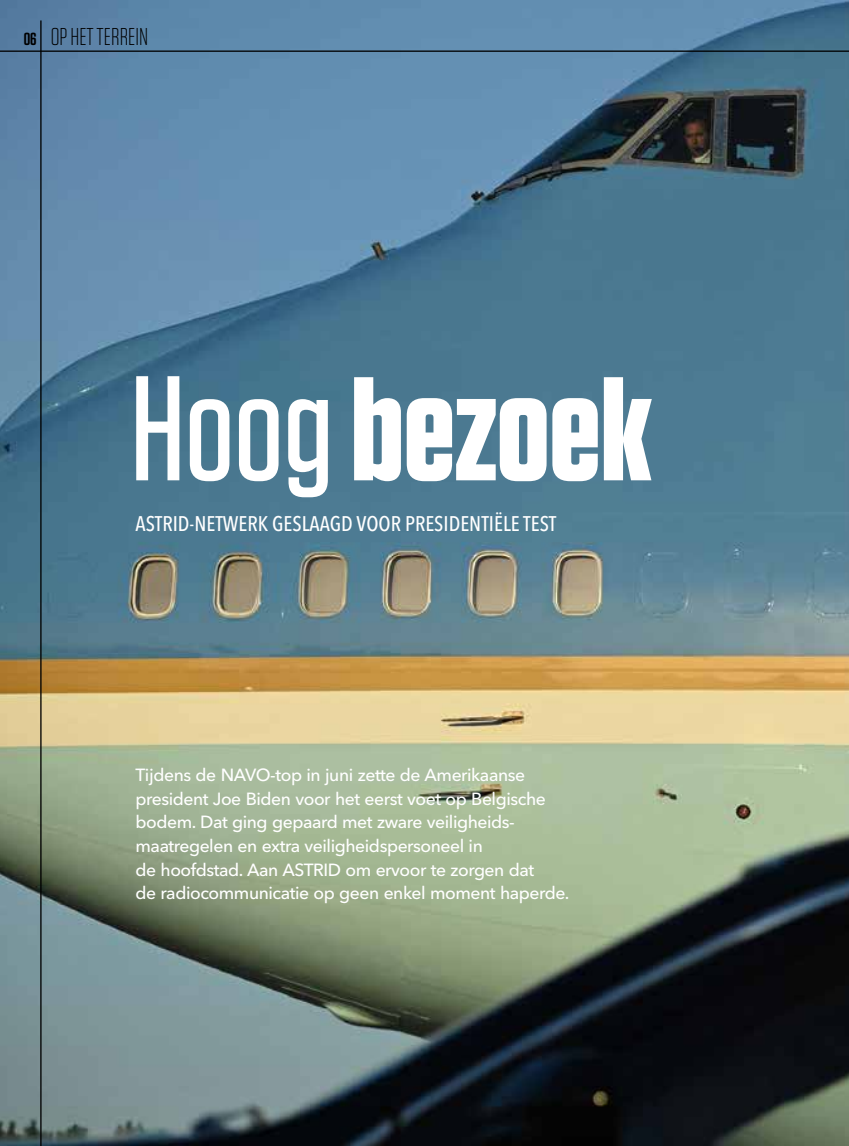
<style>
.page{position:relative;width:849px;height:1146px;background:#fff}
.page>*{position:absolute;margin:0;border:0;box-sizing:border-box;transform-origin:0 0}
.t1{font:700 145.25px "Tungsten";color:#fff}
.t2{font:300 24.32px "Tungsten";color:#000}
.t3{font:500 condensed 21px "Avenir Next LT Pro";color:#fff}
.t4{font:500 17.5px/23.6px "Avenir Next LT Pro";letter-spacing:-.025em;color:#fff}
.t5{font:600 17.5px "Tungsten";color:#000}
.s1{font-weight:500;font-size:148.75px}
</style>
<div class="page">
<img style="left:0;top:0;width:848px;height:1146px">
<hr style="left:0;top:51px;width:848px;height:1px;background:#000">
<hr style="left:40px;top:20px;width:2px;height:1126px;background:#000">
<p class="t5" style="left:24px;top:29px;width:14px">06</p>
<h2 class="t2" style="left:51px;top:24px;width:99px">OP HET TERREIN</h2>
<h1 class="t1" style="left:130px;top:352px;width:522px"><span class="s1">Hoog</span>bezoek</h1>
<p class="t3" style="left:135px;top:511px;width:422px">ASTRID-NETWERK GESLAAGD VOOR PRESIDENTIËLE TEST</p>
<p class="t4" style="left:135px;top:763px;width:435px">Tijdens de NAVO-top in juni zette de Amerikaanse president Joe Biden voor het eerst voet op Belgische bodem. Dat ging gepaard met zware veiligheids&shy;maatregelen en extra veiligheidspersoneel in<br>de hoofdstad. Aan ASTRID om ervoor te zorgen dat<br>de radiocommunicatie op geen enkel moment haperde.</p>
</div>
